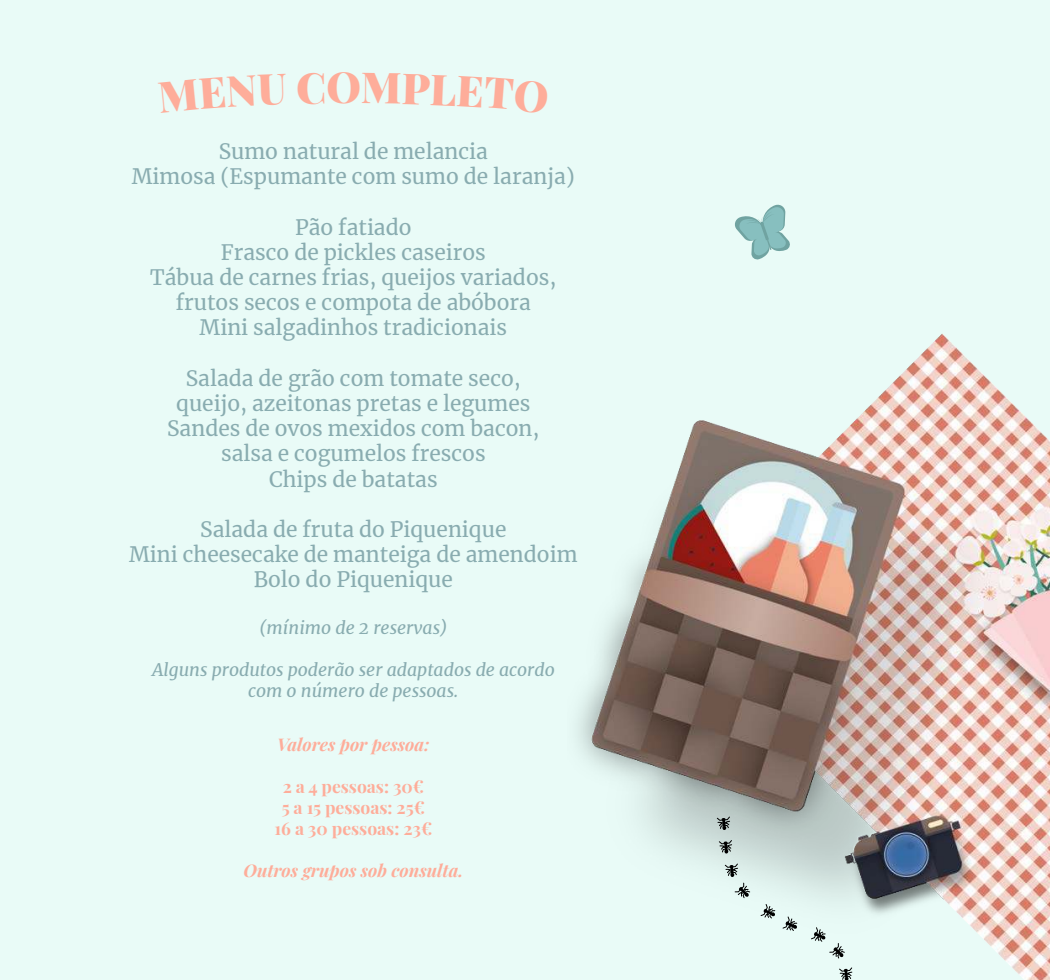
<style>
.page{position:relative;width:1050px;height:980px;background:#e9fbf7}
.page>*{position:absolute;margin:0;border:0;box-sizing:border-box;transform-origin:0 0}
.t1{font:42px "Playfair Display";color:#fead9a}
.t2{font:21px/25.2px "Merriweather";color:#89acb0;text-align:center}
.t3{font:italic 17.5px/21px "Merriweather";color:#89acb0;text-align:center}
.t4{font:17.5px/21px "Playfair Display";color:#fead9a;text-align:center}
.t5{font:italic 17.5px "Playfair Display";color:#fead9a}
</style>
<div class="page">
<img style="left:578px;top:333px;width:472px;height:647px">
<svg style="left:735px;top:204px;width:55px;height:56px"></svg>
<svg style="left:717px;top:816px;width:13px;height:14px"></svg>
<svg style="left:719px;top:840px;width:13px;height:14px"></svg>
<svg style="left:725px;top:863px;width:13px;height:14px"></svg>
<svg style="left:735px;top:883px;width:15px;height:15px"></svg>
<svg style="left:760px;top:904px;width:15px;height:15px"></svg>
<svg style="left:782px;top:916px;width:15px;height:15px"></svg>
<svg style="left:811px;top:927px;width:34px;height:32px"></svg>
<svg style="left:839px;top:967px;width:13px;height:13px"></svg>
<h1 class="t1" style="left:327px;top:64px;width:36px">O</h1>
<p class="t2" style="left:132px;top:139px;width:445px">Sumo natural de melancia<br>Mimosa (Espumante com sumo de laranja)</p>
<p class="t2" style="left:150px;top:215px;width:408px">Pão fatiado<br>Frasco de pickles caseiros<br>Tábua de carnes frias, queijos variados, frutos secos e compota de abóbora<br>Mini salgadinhos tradicionais</p>
<p class="t2" style="left:167px;top:366px;width:374px">Salada de grão com tomate seco, queijo, azeitonas pretas e legumes<br>Sandes de ovos mexidos com bacon, salsa e cogumelos frescos<br>Chips de batatas</p>
<p class="t2" style="left:129px;top:517px;width:450px">Salada de fruta do Piquenique<br>Mini cheesecake de manteiga de amendoim<br>Bolo do Piquenique</p>
<p class="t3" style="left:259px;top:618px;width:190px">(mínimo de 2 reservas)</p>
<p class="t3" style="left:152px;top:660px;width:404px">Alguns produtos poderão ser adaptados de acordo com o número de pessoas.</p>
<p class="t5" style="left:277px;top:737px;width:154px">Valores por pessoa:</p>
<p class="t4" style="left:274px;top:777px;width:159px">2 a 4 pessoas: 30€<br>5 a 15 pessoas: 25€<br>16 a 30 pessoas: 23€</p>
<p class="t5" style="left:243px;top:863px;width:221px">Outros grupos sob consulta.</p>
</div>
